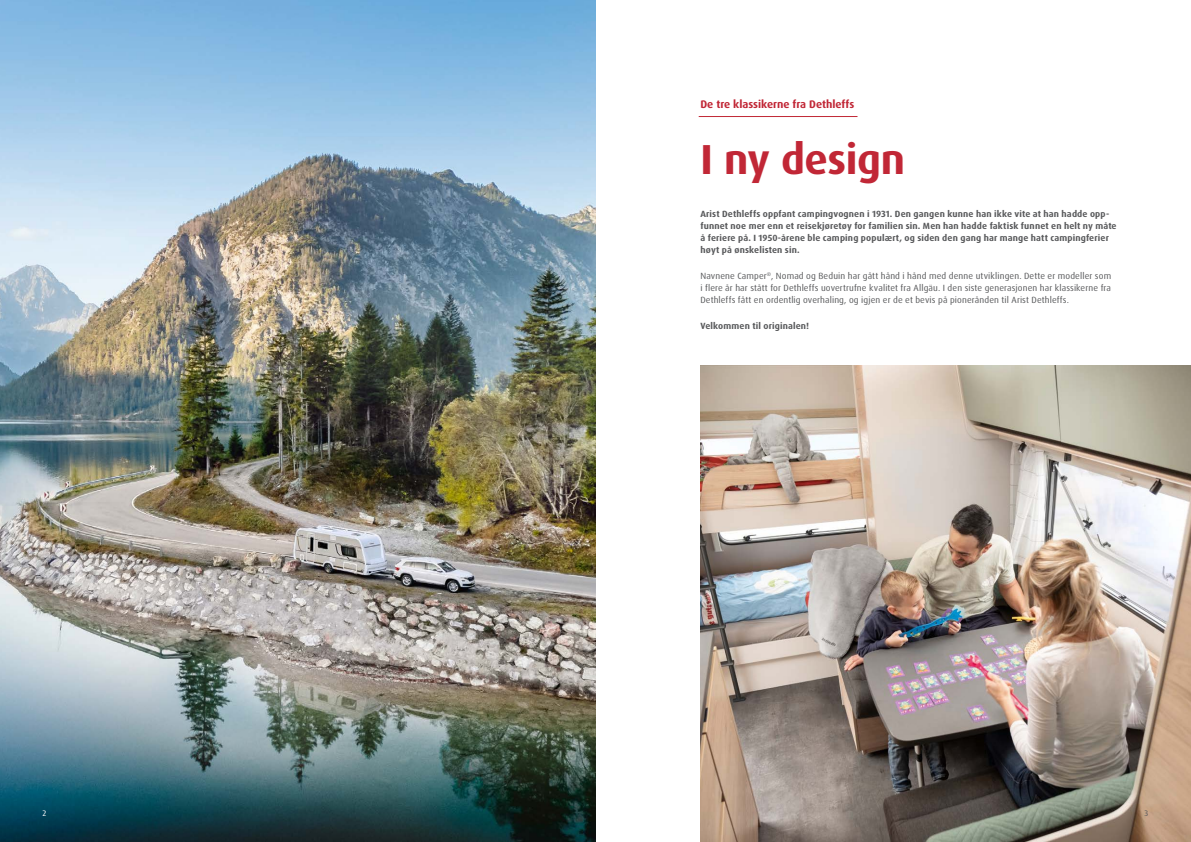
<style>
.page{position:relative;width:1191px;height:842px;background:#fff}
.page>*{position:absolute;margin:0;border:0;box-sizing:border-box;transform-origin:0 0}
.t1{font:700 42px "Dax Pro";letter-spacing:-.01em;color:#c12736}
.t2{font:700 11px "Dax Pro";color:#c12736}
.t3{font:700 9px/12px "Dax Pro";letter-spacing:.015em;color:#58595b}
.t4{font:9px/12px "Dax Pro";letter-spacing:.015em;color:#58595b;text-align:justify}
.t5{font:8px "Dax Pro";color:#fff}
.t6{font:8px "Dax Pro";color:#58595b}
</style>
<div class="page">
<img style="left:700px;top:366px;width:491px;height:476px">
<img style="left:0;top:0;width:595px;height:842px">
<hr style="left:698px;top:116px;width:159px;height:1px;background:#c12736">
<p class="t2" style="left:700px;top:97px;width:155px">De tre klassikerne fra Dethleffs</p>
<h1 class="t1" style="left:700px;top:133px;width:206px">I ny design</h1>
<p class="t3" style="left:700px;top:208px;width:418px">Arist Dethleffs oppfant campingvognen i 1931. Den gangen kunne han ikke vite at han hadde opp&shy;funnet noe mer enn et reisekjøretøy for familien sin. Men han hadde faktisk funnet en helt ny måte å feriere på. I 1950-årene ble camping populært, og siden den gang har mange hatt campingferier høyt på ønskelisten sin.</p>
<p class="t4" style="left:700px;top:270px;width:412px">Navnene Camper<sup>®</sup>, Nomad og Beduin har gått hånd i hånd med denne utviklingen. Dette er modeller som i flere år har stått for Dethleffs uovertrufne kvalitet fra Allgäu. I den siste generasjonen har klassikerne fra Dethleffs fått en ordentlig overhaling, og igjen er de et bevis på pionerånden til Arist Dethleffs.</p>
<p class="t3" style="left:700px;top:320px;width:110px">Velkommen til originalen!</p>
<p class="t5" style="left:43px;top:808px;width:5px">2</p>
<p class="t6" style="left:1144px;top:808px;width:5px">3</p>
</div>
